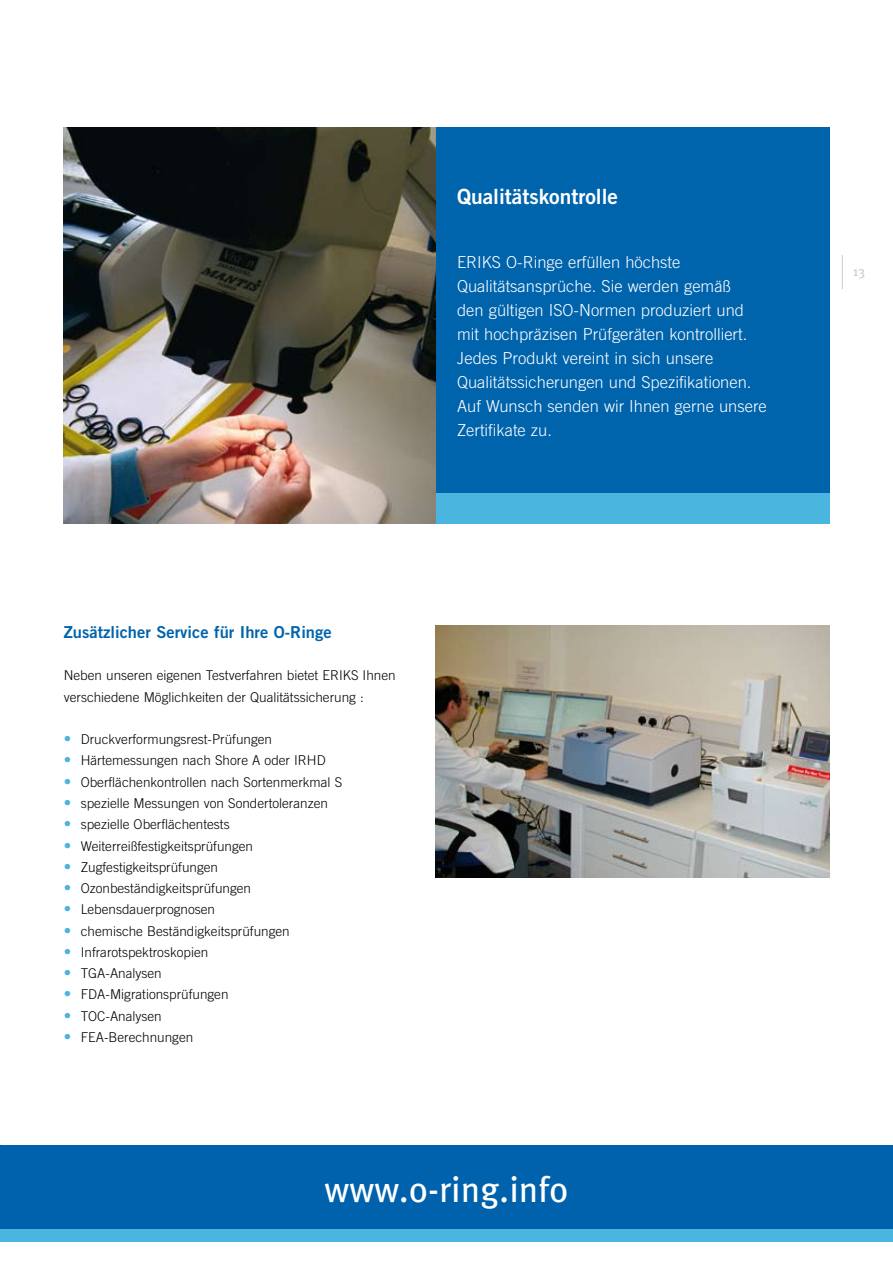
<style>
.page{position:relative;width:893px;height:1263px;background:#fff}
.page>*{position:absolute;margin:0;border:0;box-sizing:border-box;transform-origin:0 0}
.t1{font:36px "Meta";color:#fff}
.t2{font:21px "Trade Gothic LT Std Bd 2";color:#fff}
.t3{font:300 16.5px/24px "Trade Gothic LT Std";color:#fff}
.t4{font:16.5px "Trade Gothic LT Std Bd 2";color:#0064ad}
.t5{font:300 13.5px/21.3px "Trade Gothic LT Std";color:#000}
.t6{font:13.5px "Meta";color:#d3cbc1}
.s1{font-size:15px;color:#4ab5df}
</style>
<div class="page">
<hr style="left:842px;top:255px;width:1px;height:34px;background:#d3cbc1">
<div style="left:0;top:1145px;width:893px;height:85px;background:#0062ac"></div>
<div style="left:0;top:1229px;width:893px;height:13px;background:#4ab5df"></div>
<img style="left:64px;top:128px;width:372px;height:396px">
<div style="left:436px;top:128px;width:393px;height:396px;background:#0064ad"></div>
<div style="left:436px;top:493px;width:393px;height:31px;background:#4ab5df"></div>
<img style="left:435px;top:625px;width:394px;height:252px">
<h2 class="t2" style="left:457px;top:183px;width:163px">Qualitätskontrolle</h2>
<p class="t3" style="left:457px;top:250px;width:311px">ERIKS O-Ringe erfüllen höchste Qualitätsansprüche. Sie werden gemäß<br>den gültigen ISO-Normen produziert und mit hochpräzisen Prüfgeräten kontrolliert.<br>Jedes Produkt vereint in sich unsere Qualitätssicherungen und Spezifikationen.<br>Auf Wunsch senden wir Ihnen gerne unsere Zertifikate zu.</p>
<p class="t4" style="left:64px;top:622px;width:269px">Zusätzlicher Service für I hre O-Ringe</p>
<p class="t5" style="left:64px;top:665px;width:333px">Neben unseren eigenen Testverfahren bietet ERIKS Ihnen verschiedene Möglichkeiten der Qualitätssicherung :</p>
<p class="t5" style="left:64px;top:728px;width:210px"><span class="s1">•</span> Druckverformungsrest-Prüfungen</p>
<p class="t5" style="left:64px;top:750px;width:263px"><span class="s1">•</span> Härtemessungen nach Shore A oder IRHD</p>
<p class="t5" style="left:64px;top:771px;width:280px"><span class="s1">•</span> Oberflächenkontrollen nach Sortenmerkmal S</p>
<p class="t5" style="left:64px;top:792px;width:266px"><span class="s1">•</span> spezielle Messungen von Sondertoleranzen</p>
<p class="t5" style="left:64px;top:814px;width:167px"><span class="s1">•</span> spezielle Oberflächentests</p>
<p class="t5" style="left:64px;top:835px;width:191px"><span class="s1">•</span> Weiterreißfestigkeitsprüfungen</p>
<p class="t5" style="left:64px;top:856px;width:156px"><span class="s1">•</span> Zugfestigkeitsprüfungen</p>
<p class="t5" style="left:64px;top:877px;width:189px"><span class="s1">•</span> Ozonbeständigkeitsprüfungen</p>
<p class="t5" style="left:64px;top:899px;width:153px"><span class="s1">•</span> Lebensdauerprognosen</p>
<p class="t5" style="left:64px;top:920px;width:227px"><span class="s1">•</span> chemische Beständigkeitsprüfungen</p>
<p class="t5" style="left:64px;top:941px;width:146px"><span class="s1">•</span> Infrarotspektroskopien</p>
<p class="t5" style="left:64px;top:962px;width:100px"><span class="s1">•</span> TGA-Analysen</p>
<p class="t5" style="left:64px;top:984px;width:166px"><span class="s1">•</span> FDA-Migrationsprüfungen</p>
<p class="t5" style="left:64px;top:1005px;width:100px"><span class="s1">•</span> TOC-Analysen</p>
<p class="t5" style="left:64px;top:1026px;width:131px"><span class="s1">•</span> FEA-Berechnungen</p>
<h1 class="t1" style="left:325px;top:1168px;width:245px">www.o-ring.info</h1>
<p class="t6" style="left:853px;top:264px;width:14px">13</p>
</div>
